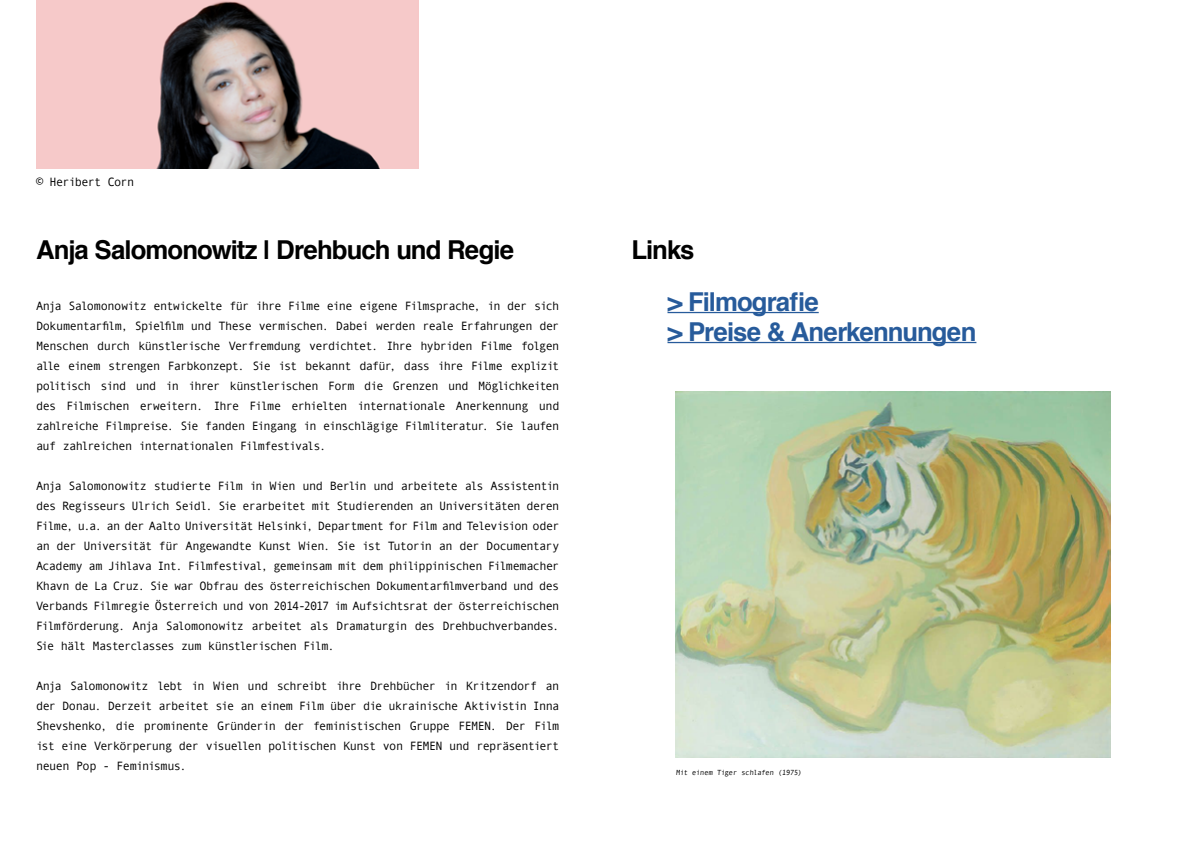
<style>
.page{position:relative;width:1191px;height:842px;background:#fff}
.page>*{position:absolute;margin:0;border:0;box-sizing:border-box;transform-origin:0 0}
.t1{font:700 26px "Helvetica";letter-spacing:-.035em;color:#000}
.t2{font:700 26px/30px "Helvetica";letter-spacing:-.035em;color:#275b9b}
.t3{font:12.1px/20px "Andale Mono";letter-spacing:-.065em;color:#000;text-align:justify}
.t4{font:7.4px "Andale Mono";color:#000}
</style>
<div class="page">
<hr style="left:667px;top:312px;width:151px;height:1px;background:#275b9b">
<hr style="left:667px;top:342px;width:309px;height:1px;background:#275b9b">
<img style="left:36px;top:0;width:383px;height:169px">
<img style="left:676px;top:391px;width:434px;height:366px">
<p class="t3" style="left:36px;top:172px;width:100px">© Heribert Corn</p>
<h1 class="t1" style="left:36px;top:228px;width:479px">Anja Salomonowitz | Drehbuch und Regie</h1>
<h1 class="t1" style="left:631px;top:228px;width:64px">Links</h1>
<p class="t3" style="left:36px;top:295px;width:525px">Anja Salomonowitz entwickelte für ihre Filme eine eigene Filmsprache, in der sich Dokumentarfilm, Spielfilm und These vermischen. Dabei werden reale Erfahrungen der Menschen durch künstlerische Verfremdung verdichtet. Ihre hybriden Filme folgen alle einem strengen Farbkonzept. Sie ist bekannt dafür, dass ihre Filme explizit politisch sind und in ihrer künstlerischen Form die Grenzen und Möglichkeiten des Filmischen erweitern. Ihre Filme erhielten internationale Anerkennung und zahlreiche Filmpreise. Sie fanden Eingang in einschlägige Filmliteratur. Sie laufen auf zahlreichen internationalen Filmfestivals.</p>
<p class="t3" style="left:36px;top:475px;width:525px">Anja Salomonowitz studierte Film in Wien und Berlin und arbeitete als Assistentin des Regisseurs Ulrich Seidl. Sie erarbeitet mit Studierenden an Universitäten deren Filme, u.a. an der Aalto Universität Helsinki, Department for Film and Television oder an der Universität für Angewandte Kunst Wien. Sie ist Tutorin an der Documentary Academy am Jihlava Int. Filmfestival, gemeinsam mit dem philippinischen Filmemacher Khavn de La Cruz. Sie war Obfrau des österreichischen Dokumentarfilmverband und des Verbands Filmregie Österreich und von 2014-2017 im Aufsichtsrat der österreichischen Filmförderung. Anja Salomonowitz arbeitet als Dramaturgin des Drehbuchverbandes.<br>Sie hält Masterclasses zum künstlerischen Film.</p>
<p class="t3" style="left:36px;top:675px;width:525px">Anja Salomonowitz lebt in Wien und schreibt ihre Drehbücher in Kritzendorf an der Donau. Derzeit arbeitet sie an einem Film über die ukrainische Aktivistin Inna Shevshenko, die prominente Gründerin der feministischen Gruppe FEMEN. Der Film ist eine Verkörperung der visuellen politischen Kunst von FEMEN und repräsentiert neuen Pop - Feminismus.</p>
<h1 class="t2" style="left:667px;top:287px;width:310px">&gt; Filmografie<br>&gt; Preise &amp; Anerkennungen</h1>
<p class="t4" style="left:676px;top:768px;width:128px">Mit einem Tiger schlafen (1975)</p>
</div>
